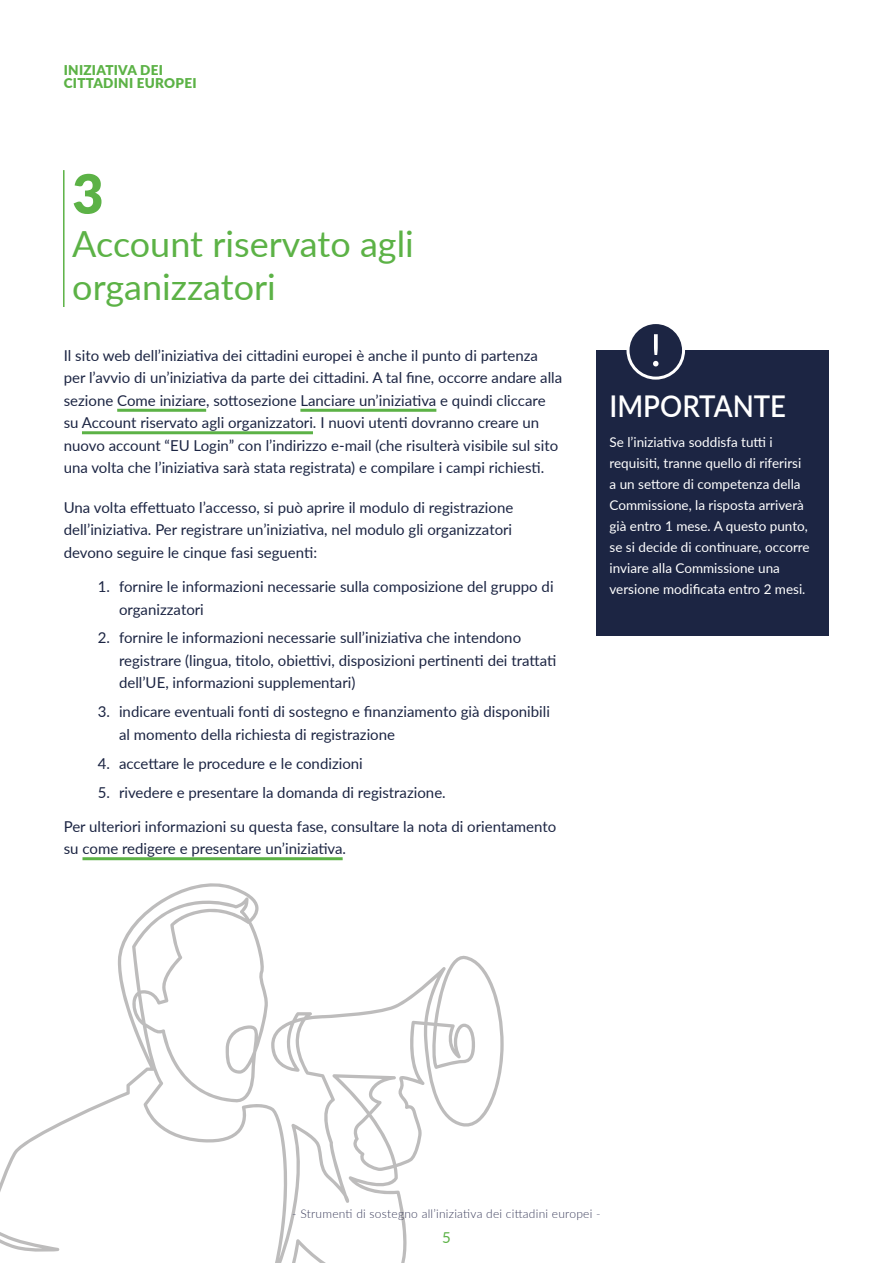
<style>
.page{position:relative;width:893px;height:1263px;background:#fff}
.page>*{position:absolute;margin:0;border:0;box-sizing:border-box;transform-origin:0 0}
.t1{font:900 54px "Lato";color:#5cb246}
.t2{font:36px/43.2px "Lato";color:#5cb246}
.t3{font:600 30px "Lato";color:#fff;scale:.92 1}
.t4{font:15px/22.5px "Lato";color:#1c2543}
.t5{font:15px "Lato";color:#5cb246}
.t6{font:13.5px/21px "Lato";color:#fff}
.t7{font:900 13.5px/13.5px "Lato";letter-spacing:.02em;color:#5cb246}
.t8{font:300 12px "Lato";letter-spacing:.02em;color:#3c3e5c}
</style>
<div class="page">
<hr style="left:63px;top:170px;width:2px;height:137px;background:#5cb246">
<hr style="left:117px;top:409px;width:89px;height:3px;background:#5cb246">
<hr style="left:300px;top:409px;width:136px;height:3px;background:#5cb246">
<hr style="left:82px;top:431px;width:231px;height:3px;background:#5cb246">
<hr style="left:82px;top:857px;width:261px;height:3px;background:#5cb246">
<div style="left:597px;top:350px;width:232px;height:286px;background:#1c2543"></div>
<div style="left:628px;top:323px;width:55px;height:55px;background:#1c2543;border-radius:50%"></div>
<div style="left:626px;top:321px;width:59px;height:59px;border:3px solid #fff;border-radius:50%"></div>
<svg style="left:653px;top:334px;width:5px;height:32px"></svg>
<svg style="left:0;top:883px;width:504px;height:380px"></svg>
<p class="t7" style="left:64px;top:62px;width:134px">INIZIATIVA DEI<br>CITTADINI EUROPEI</p>
<h1 class="t1" style="left:72px;top:153px;width:33px">3</h1>
<h2 class="t2" style="left:72px;top:221px;width:343px">Account riservato agli organizzatori</h2>
<p class="t4" style="left:64px;top:343px;width:500px">Il sito web dell’iniziativa dei cittadini europei è anche il punto di partenza per l’avvio di un’iniziativa da parte dei cittadini. A tal fine, occorre andare alla sezione Come iniziare, sottosezione Lanciare un’iniziativa e quindi cliccare su Account riservato agli organizzatori. I nuovi utenti dovranno creare un nuovo account “EU Login” con l’indirizzo e-mail (che risulterà visibile sul sito una volta che l’iniziativa sarà stata registrata) e compilare i campi richiesti.</p>
<p class="t4" style="left:64px;top:495px;width:451px;text-align:justify">Una volta effettuato l’accesso, si può aprire il modulo di registrazione dell’iniziativa. Per registrare un’iniziativa, nel modulo gli organizzatori devono seguire le cinque fasi seguenti:</p>
<p class="t4" style="left:119px;top:575px;width:436px;text-indent:-21px">1. fornire le informazioni necessarie sulla composizione del gruppo di organizzatori</p>
<p class="t4" style="left:119px;top:626px;width:439px;text-indent:-21px">2. fornire le informazioni necessarie sull’iniziativa che intendono registrare (lingua, titolo, obiettivi, disposizioni pertinenti dei trattati dell’UE, informazioni supplementari)</p>
<p class="t4" style="left:119px;top:700px;width:432px;text-indent:-21px">3. indicare eventuali fonti di sostegno e finanziamento già disponibili al momento della richiesta di registrazione</p>
<p class="t4" style="left:98px;top:751px;width:267px">4. accettare le procedure e le condizioni</p>
<p class="t4" style="left:98px;top:780px;width:349px">5. rivedere e presentare la domanda di registrazione.</p>
<p class="t4" style="left:64px;top:814px;width:494px">Per ulteriori informazioni su questa fase, consultare la nota di orientamento su come redigere e presentare un’iniziativa.</p>
<h3 class="t3" style="left:609px;top:384px;width:194px">IMPORTANTE</h3>
<p class="t6" style="left:609px;top:430px;width:202px">Se l’iniziativa soddisfa tutti i requisiti, tranne quello di riferirsi a un settore di competenza della Commissione, la risposta arriverà già entro 1 mese. A questo punto, se si decide di continuare, occorre inviare alla Commissione una versione modificata entro 2 mesi.</p>
<p class="t8" style="left:292px;top:1206px;width:310px">- Strumenti di sostegno all’iniziativa dei cittadini europei -</p>
<p class="t5" style="left:442px;top:1227px;width:10px">5</p>
</div>
